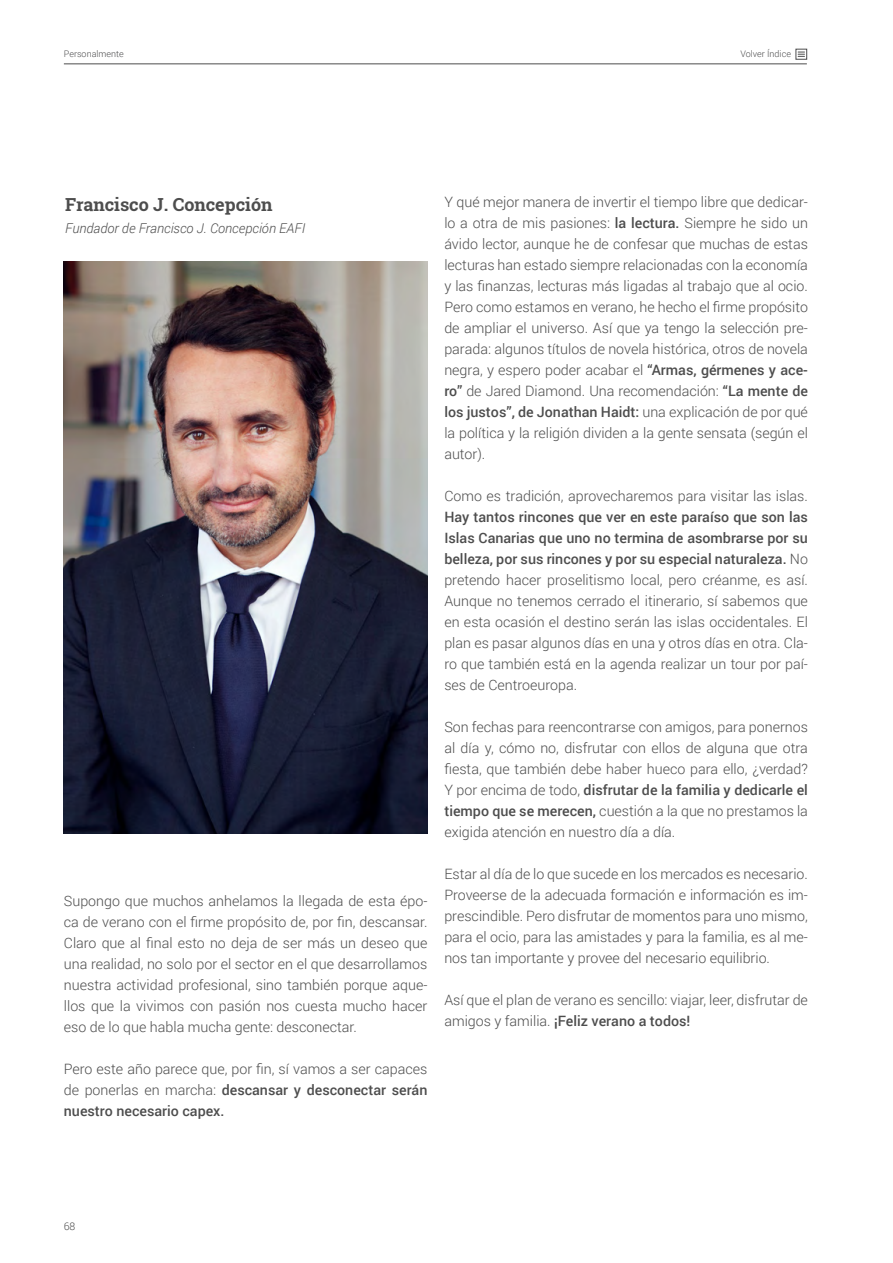
<style>
.page{position:relative;width:893px;height:1263px;background:#fff}
.page>*{position:absolute;margin:0;border:0;box-sizing:border-box;transform-origin:0 0}
.t1{font:700 18px "Roboto Slab";color:#4d4d4d}
.t2{font:300 14.25px/21px "Roboto";color:#4d4d4d;text-align:justify}
.t3{font:italic 300 13.5px "Roboto";color:#4d4d4d}
.t4{font:300 10.5px "Roboto";color:#4d4d4d}
.t5{font:300 9px "Roboto";color:#4d4d4e}
.s1{font-weight:500}
</style>
<div class="page">
<hr style="left:64px;top:64px;width:743px;height:1px;background:#4d4d4d">
<img style="left:64px;top:261px;width:363px;height:572px">
<svg style="left:798px;top:52px;width:6px;height:5px"></svg>
<div style="left:796px;top:49px;width:11px;height:10px;border:1px solid #4d4d4e"></div>
<p class="t5" style="left:64px;top:48px;width:61px">Personalmente</p>
<p class="t5" style="left:740px;top:48px;width:52px">Volver Índice</p>
<p class="t1" style="left:65px;top:192px;width:209px">Francisco J. Concepción</p>
<p class="t3" style="left:65px;top:219px;width:241px">Fundador de Francisco J. Concepción EAFI</p>
<p class="t2" style="left:64px;top:890px;width:365px">Supongo que muchos anhelamos la llegada de esta épo&shy;ca de verano con el firme propósito de, por fin, descansar.<br>Claro que al final esto no deja de ser más un deseo que una realidad, no solo por el sector en el que desarrollamos nuestra actividad profesional, sino también porque aque&shy;llos que la vivimos con pasión nos cuesta mucho hacer eso de lo que habla mucha gente: desconectar.</p>
<p class="t2" style="left:64px;top:1058px;width:365px">Pero este año parece que, por fin, sí vamos a ser capaces de ponerlas en marcha: <span class="s1">descansar y desconectar serán nuestro necesario capex.</span></p>
<p class="t2" style="left:444px;top:191px;width:365px">Y qué mejor manera de invertir el tiempo libre que dedicar&shy;lo a otra de mis pasiones: <span class="s1">la lectura.</span> Siempre he sido un ávido lector, aunque he de confesar que muchas de estas lecturas han estado siempre relacionadas con la economía y las finanzas, lecturas más ligadas al trabajo que al ocio.<br>Pero como estamos en verano, he hecho el firme propósito de ampliar el universo. Así que ya tengo la selección pre&shy;parada: algunos títulos de novela histórica, otros de novela negra, y espero poder acabar el <span class="s1">“Armas, gérmenes y ace&shy;ro”</span> de Jared Diamond. Una recomendación: <span class="s1">“La mente de los justos”, de Jonathan Haidt:</span> una explicación de por qué la política y la religión dividen a la gente sensata (según el autor).</p>
<p class="t2" style="left:444px;top:485px;width:365px">Como es tradición, aprovecharemos para visitar las islas.</p>
<p class="t2" style="left:444px;top:506px;width:365px"><span class="s1">Hay tantos rincones que ver en este paraíso que son las Islas Canarias que uno no termina de asombrarse por su belleza, por sus rincones y por su especial naturaleza.</span> No pretendo hacer proselitismo local, pero créanme, es así.<br>Aunque no tenemos cerrado el itinerario, sí sabemos que en esta ocasión el destino serán las islas occidentales. El plan es pasar algunos días en una y otros días en otra. Cla&shy;ro que también está en la agenda realizar un tour por paí&shy;ses de Centroeuropa.</p>
<p class="t2" style="left:444px;top:716px;width:365px">Son fechas para reencontrarse con amigos, para ponernos al día y, cómo no, disfrutar con ellos de alguna que otra fiesta, que también debe haber hueco para ello, ¿verdad?<br>Y por encima de todo, <span class="s1">disfrutar de la familia y dedicarle el tiempo que se merecen,</span> cuestión a la que no prestamos la exigida atención en nuestro día a día.</p>
<p class="t2" style="left:444px;top:863px;width:365px">Estar al día de lo que sucede en los mercados es necesario.<br>Proveerse de la adecuada formación e información es im&shy;prescindible. Pero disfrutar de momentos para uno mismo, para el ocio, para las amistades y para la familia, es al me&shy;nos tan importante y provee del necesario equilibrio.</p>
<p class="t2" style="left:444px;top:989px;width:365px">Así que el plan de verano es sencillo: viajar, leer, disfrutar de amigos y familia. <span class="s1">¡Feliz verano a todos!</span></p>
<p class="t4" style="left:64px;top:1218px;width:13px">68</p>
</div>
